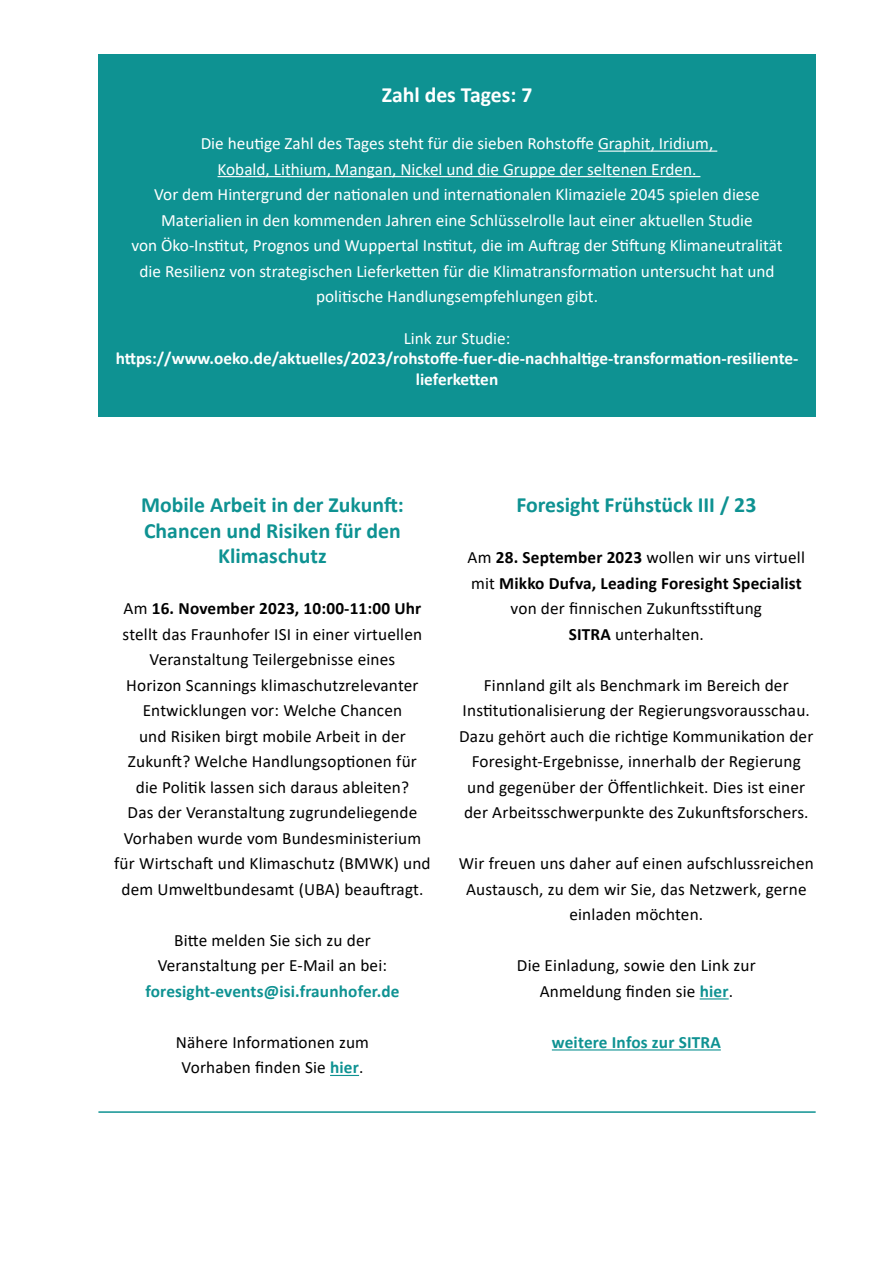
<style>
.page{position:relative;width:893px;height:1263px;background:#fff}
.page>*{position:absolute;margin:0;border:0;box-sizing:border-box;transform-origin:0 0}
.t1{font:700 21.75px/25.5px "Calibri";color:#0e9292;text-align:center}
.t2{font:700 21.75px "Calibri";color:#fff}
.t3{font:17.25px/25.5px "Calibri";letter-spacing:.01em;color:#000;text-align:center}
.t4{font:17.25px/25.5px "Calibri";color:#fff;text-align:center}
.t5{font:700 17.25px/20.7px "Calibri";color:#fff;text-align:center}
.t6{font:700 17.25px "Calibri";letter-spacing:.01em;color:#0e9292}
.s1{font-weight:700}
.s2{font-weight:700;color:#0e9292}
</style>
<div class="page">
<hr style="left:98px;top:1111px;width:718px;height:2px;background:#0e9292">
<svg style="left:330px;top:1075px;width:29px;height:1px"></svg>
<svg style="left:700px;top:998px;width:29px;height:1px"></svg>
<hr style="left:552px;top:1049px;width:169px;height:1px;background:#0e9292">
<div style="left:98px;top:54px;width:718px;height:363px;background:#0e9292"></div>
<hr style="left:598px;top:151px;width:119px;height:1px;background:#fff">
<hr style="left:218px;top:176px;width:482px;height:1px;background:#fff">
<p class="t2" style="left:382px;top:79px;width:152px">Zahl des Tages: 7</p>
<p class="t4" style="left:132px;top:130px;width:652px">Die heutige Zahl des Tages steht für die sieben Rohstoffe Graphit, Iridium,<br>Kobald, Lithium, Mangan, Nickel und die Gruppe der seltenen Erden.<br>Vor dem Hintergrund der nationalen und internationalen Klimaziele 2045 spielen diese Materialien in den kommenden Jahren eine Schlüsselrolle laut einer aktuellen Studie<br>von Öko-Institut, Prognos und Wuppertal Institut, die im Auftrag der Stiftung Klimaneutralität die Resilienz von strategischen Lieferketten für die Klimatransformation untersucht hat und politische Handlungsempfehlungen gibt.</p>
<p class="t4" style="left:404px;top:325px;width:108px">Link zur Studie:</p>
<p class="t5" style="left:116px;top:348px;width:684px">https://www.oeko.de/aktuelles/2023/rohstoffe-fuer-die-nachhaltige-transformation-resiliente&shy;lieferketten</p>
<p class="t1" style="left:141px;top:492px;width:264px">Mobile Arbeit in der Zukunft:<br>Chancen und Risiken für den<br>Klimaschutz</p>
<p class="t3" style="left:114px;top:595px;width:318px">Am <span class="s1">16. November 2023, 10:00-11:00 Uhr </span>stellt das Fraunhofer ISI in einer virtuellen Veranstaltung Teilergebnisse eines<br>Horizon Scannings klimaschutzrelevanter Entwicklungen vor: Welche Chancen<br>und Risiken birgt mobile Arbeit in der Zukunft? Welche Handlungsoptionen für<br>die Politik lassen sich daraus ableiten?<br>Das der Veranstaltung zugrundeliegende Vorhaben wurde vom Bundesministerium für Wirtschaft und Klimaschutz (BMWK) und dem Umweltbundesamt (UBA) beauftragt.</p>
<p class="t3" style="left:158px;top:927px;width:231px">Bitte melden Sie sich zu der<br>Veranstaltung per E-Mail an bei:</p>
<p class="t6" style="left:145px;top:979px;width:256px">foresight-events@isi.fraunhofer.de</p>
<p class="t3" style="left:176px;top:1029px;width:195px">Nähere Informationen zum<br>Vorhaben finden Sie <span class="s2">hier</span>.</p>
<p class="t1" style="left:516px;top:492px;width:241px">Foresight Frühstück III / 23</p>
<p class="t3" style="left:468px;top:544px;width:339px">Am <span class="s1">28. September 2023</span> wollen wir uns virtuell mit <span class="s1">Mikko Dufva, Leading Foresight Specialist </span>von der finnischen Zukunftsstiftung<br><span class="s1">SITRA</span> unterhalten.</p>
<p class="t3" style="left:459px;top:672px;width:356px">Finnland gilt als Benchmark im Bereich der Institutionalisierung der Regierungsvorausschau.<br>Dazu gehört auch die richtige Kommunikation der Foresight-Ergebnisse, innerhalb der Regierung und gegenüber der Öffentlichkeit. Dies ist einer der Arbeitsschwerpunkte des Zukunftsforschers.</p>
<p class="t3" style="left:459px;top:850px;width:357px">Wir freuen uns daher auf einen aufschlussreichen<br>Austausch, zu dem wir Sie, das Netzwerk, gerne einladen möchten.</p>
<p class="t3" style="left:517px;top:952px;width:240px">Die Einladung, sowie den Link zur<br>Anmeldung finden sie <span class="s2">hier</span>.</p>
<p class="t6" style="left:552px;top:1030px;width:170px">weitere Infos zur SITRA</p>
</div>
